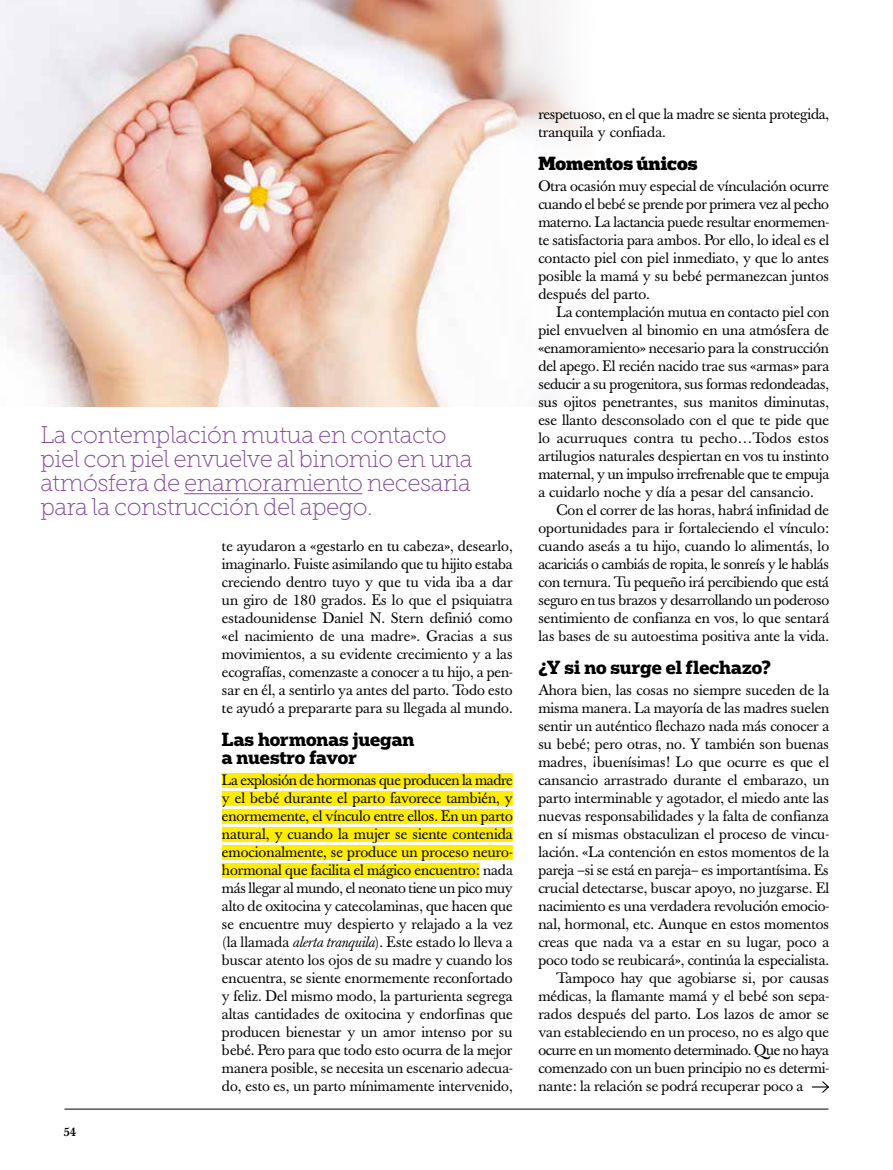
<style>
.page{position:relative;width:893px;height:1170px;background:#fff}
.page>*{position:absolute;margin:0;border:0;box-sizing:border-box;transform-origin:0 0}
.t1{font:24px/24px "Museo Slab 100";letter-spacing:-.02em;color:#814997}
.t2{font:700 18px/18px "Popular";letter-spacing:-.005em;color:#000}
.t3{font:900 18px "Popular";letter-spacing:-.005em;color:#000}
.t4{font:15px/18px "Baskerville";color:#000;text-align:justify}
.t5{font:15px "Baskerville";letter-spacing:-.025em;color:#000}
.t6{font:500 12px "Baskerville";color:#000}
.s1{font-style:italic}
</style>
<div class="page">
<img style="left:0;top:0;width:585px;height:406px">
<svg style="left:812px;top:1081px;width:17px;height:12px"></svg>
<div style="left:222px;top:772px;width:291px;height:15px;background:#ffed00"></div>
<div style="left:222px;top:790px;width:291px;height:15px;background:#ffed00"></div>
<div style="left:222px;top:808px;width:291px;height:15px;background:#ffed00"></div>
<div style="left:222px;top:826px;width:291px;height:15px;background:#ffed00"></div>
<div style="left:222px;top:844px;width:291px;height:15px;background:#ffed00"></div>
<div style="left:222px;top:862px;width:258px;height:15px;background:#ffed00"></div>
<hr style="left:184px;top:493px;width:178px;height:1px;background:#814997">
<hr style="left:65px;top:1108px;width:763px;height:1px;background:#000">
<h1 class="t1" style="left:40px;top:422px;width:434px">La contemplación mutua en contacto piel con piel envuelve al binomio en una atmósfera de enamoramiento necesaria para la construcción del apego.</h1>
<p class="t6" style="left:64px;top:1124px;width:14px">54</p>
<p class="t4" style="left:222px;top:537px;width:292px">te ayudaron a «gestarlo en tu cabeza», desearlo, imaginarlo. Fuiste asimilando que tu hijito estaba creciendo dentro tuyo y que tu vida iba a dar un giro de 180 grados. Es lo que el psiquiatra estadounidense Daniel N. Stern definió como «el nacimiento de una madre». Gracias a sus movimientos, a su evidente crecimiento y a las ecografías, comenzaste a conocer a tu hijo, a pen&shy;sar en él, a sentirlo ya antes del parto. Todo esto te ayudó a prepararte para su llegada al mundo.</p>
<p class="t2" style="left:222px;top:729px;width:194px">Las hormonas juegan a nuestro favor</p>
<p class="t4" style="left:222px;top:771px;width:292px">La explosión de hormonas que producen la madre y el bebé durante el parto favorece también, y enormemente, el vínculo entre ellos. En un parto natural, y cuando la mujer se siente contenida emocionalmente, se produce un proceso neuro&shy;hormonal que facilita el mágico encuentro: nada más llegar al mundo, el neonato tiene un pico muy alto de oxitocina y catecolaminas, que hacen que se encuentre muy despierto y relajado a la vez (la llamada <span class="s1">alerta tranquila</span>). Este estado lo lleva a buscar atento los ojos de su madre y cuando los encuentra, se siente enormemente reconfortado y feliz. Del mismo modo, la parturienta segrega altas cantidades de oxitocina y endorfinas que producen bienestar y un amor intenso por su bebé. Pero para que todo esto ocurra de la mejor manera posible, se necesita un escenario adecua&shy;do, esto es, un parto mínimamente intervenido,</p>
<p class="t4" style="left:538px;top:105px;width:292px">respetuoso, en el que la madre se sienta protegida, tranquila y confiada.</p>
<p class="t3" style="left:538px;top:151px;width:161px">Momentos únicos</p>
<p class="t4" style="left:538px;top:177px;width:293px">Otra ocasión muy especial de vínculación ocurre cuando el bebé se prende por primera vez al pecho materno. La lactancia puede resultar enormemen&shy;te satisfactoria para ambos. Por ello, lo ideal es el contacto piel con piel inmediato, y que lo antes posible la mamá y su bebé permanezcan juntos después del parto.</p>
<p class="t4" style="left:538px;top:303px;width:293px;text-indent:18px">La contemplación mutua en contacto piel con piel envuelven al binomio en una atmósfera de «enamoramiento» necesario para la construcción del apego. El recién nacido trae sus «armas» para seducir a su progenitora, sus formas redondeadas, sus ojitos penetrantes, sus manitos diminutas, ese llanto desconsolado con el que te pide que lo acurruques contra tu pecho…Todos estos artilugios naturales despiertan en vos tu instinto maternal, y un impulso irrefrenable que te empuja a cuidarlo noche y día a pesar del cansancio.</p>
<p class="t4" style="left:538px;top:501px;width:293px;text-indent:18px">Con el correr de las horas, habrá infinidad de oportunidades para ir fortaleciendo el vínculo: cuando aseás a tu hijo, cuando lo alimentás, lo acariciás o cambiás de ropita, le sonreís y le hablás con ternura. Tu pequeño irá percibiendo que está seguro en tus brazos y desarrollando un poderoso sentimiento de confianza en vos, lo que sentará las bases de su autoestima positiva ante la vida.</p>
<p class="t2" style="left:538px;top:657px;width:234px">¿Y si no surge el flechazo?</p>
<p class="t4" style="left:538px;top:681px;width:292px">Ahora bien, las cosas no siempre suceden de la</p>
<p class="t4" style="left:538px;top:699px;width:292px">misma manera. La mayoría de las madres suelen</p>
<p class="t4" style="left:538px;top:717px;width:292px">sentir un auténtico flechazo nada más conocer a</p>
<p class="t4" style="left:538px;top:735px;width:292px">su bebé; pero otras, no. Y también son buenas</p>
<p class="t4" style="left:538px;top:753px;width:292px">madres, ¡buenísimas! Lo que ocurre es que el</p>
<p class="t4" style="left:538px;top:771px;width:292px">cansancio arrastrado durante el embarazo, un</p>
<p class="t4" style="left:538px;top:789px;width:292px">parto interminable y agotador, el miedo ante las</p>
<p class="t4" style="left:538px;top:807px;width:292px">nuevas responsabilidades y la falta de confianza</p>
<p class="t4" style="left:538px;top:825px;width:292px">en sí mismas obstaculizan el proceso de vincu-</p>
<p class="t4" style="left:538px;top:843px;width:292px">lación. «La contención en estos momentos de la</p>
<p class="t4" style="left:538px;top:861px;width:292px">pareja –si se está en pareja– es importantísima. Es</p>
<p class="t4" style="left:538px;top:879px;width:292px">crucial detectarse, buscar apoyo, no juzgarse. El</p>
<p class="t4" style="left:538px;top:897px;width:292px">nacimiento es una verdadera revolución emocio-</p>
<p class="t4" style="left:538px;top:915px;width:292px">nal, hormonal, etc. Aunque en estos momentos</p>
<p class="t4" style="left:538px;top:933px;width:292px">creas que nada va a estar en su lugar, poco a</p>
<p class="t4" style="left:538px;top:951px;width:292px">poco todo se reubicará», continúa la especialista.</p>
<p class="t4" style="left:556px;top:969px;width:274px">Tampoco hay que agobiarse si, por causas</p>
<p class="t4" style="left:538px;top:987px;width:292px">médicas, la flamante mamá y el bebé son sepa-</p>
<p class="t4" style="left:538px;top:1005px;width:292px">rados después del parto. Los lazos de amor se</p>
<p class="t4" style="left:538px;top:1023px;width:292px">van estableciendo en un proceso, no es algo que</p>
<p class="t5" style="left:538px;top:1041px;width:292px">ocurre en un momento determinado. Que no haya</p>
<p class="t4" style="left:538px;top:1059px;width:292px">comenzado con un buen principio no es determi-</p>
<p class="t4" style="left:538px;top:1077px;width:267px">nante: la relación se podrá recuperar poco a</p>
</div>
